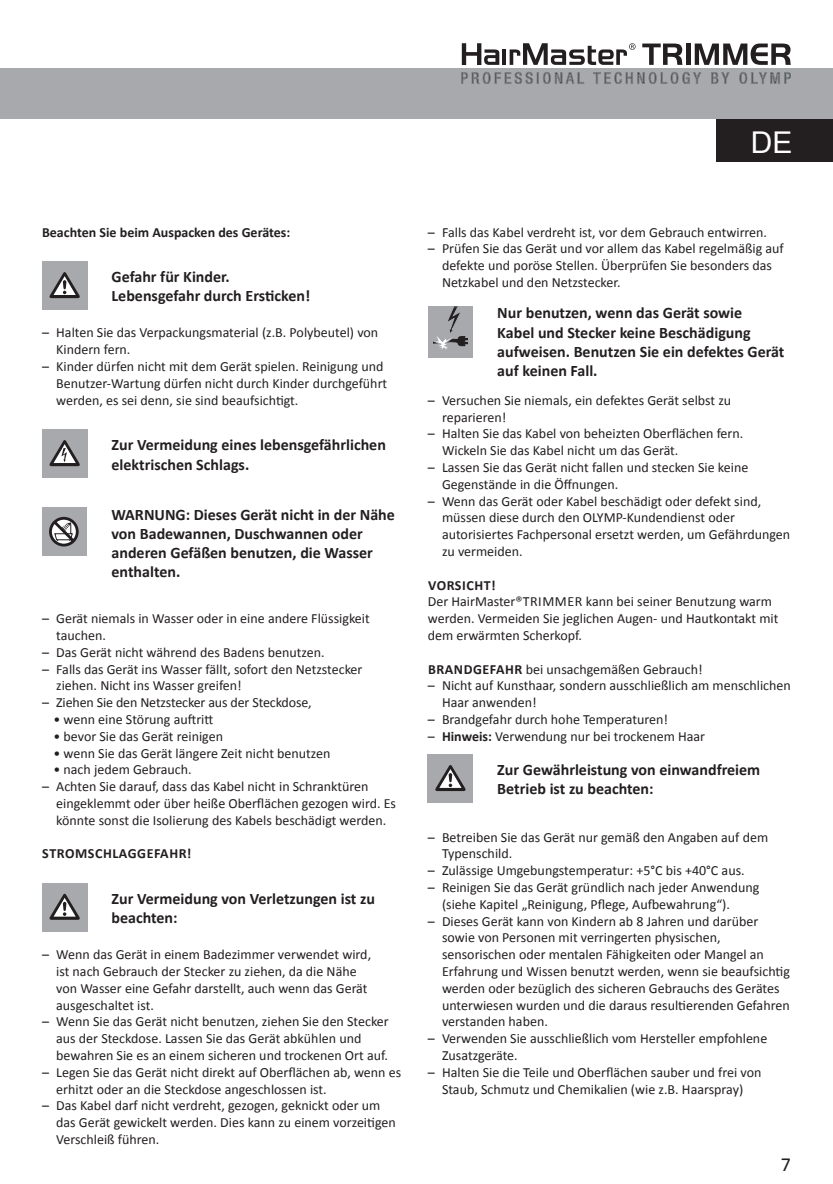
<style>
.page{position:relative;width:833px;height:1184px;background:#fff}
.page>*{position:absolute;margin:0;border:0;box-sizing:border-box;transform-origin:0 0}
.t1{font:30px "Arial";color:#fff}
.t2{font:20px "Calibri";color:#231f20}
.t3{font:700 16px/19.2px "Calibri";color:#231f20}
.t4{font:14px/16.8px "Calibri";color:#231f20}
.t5{font:700 14px "Calibri";color:#231f20}
.t6{font:700 14px "Calibri";letter-spacing:.04em;color:#231f20}
.s1{font-weight:700}
</style>
<div class="page">
<div style="left:0;top:69px;width:832px;height:50px;background:#a8a9ad"></div>
<div style="left:716px;top:119px;width:116px;height:42px;background:#231f20"></div>
<svg style="left:461px;top:43px;width:38px;height:22px"></svg>
<hr style="left:502px;top:49px;width:4px;height:16px;background:#231f20">
<svg style="left:509px;top:43px;width:126px;height:22px"></svg>
<svg style="left:642px;top:44px;width:40px;height:21px"></svg>
<div style="left:685px;top:44px;width:5px;height:21px;background:#231f20"></div>
<svg style="left:694px;top:44px;width:96px;height:21px"></svg>
<svg style="left:461px;top:72px;width:123px;height:12px"></svg>
<svg style="left:593px;top:72px;width:107px;height:12px"></svg>
<svg style="left:711px;top:72px;width:18px;height:12px"></svg>
<svg style="left:739px;top:72px;width:51px;height:12px"></svg>
<div style="left:42px;top:261px;width:45px;height:49px;background:#a8a9ad"></div>
<svg style="left:50px;top:272px;width:30px;height:26px"></svg>
<div style="left:42px;top:429px;width:45px;height:49px;background:#a8a9ad"></div>
<svg style="left:50px;top:440px;width:30px;height:26px"></svg>
<div style="left:42px;top:508px;width:45px;height:48px;background:#a8a9ad"></div>
<svg style="left:49px;top:517px;width:30px;height:29px"></svg>
<div style="left:42px;top:883px;width:45px;height:49px;background:#a8a9ad"></div>
<svg style="left:50px;top:894px;width:30px;height:26px"></svg>
<div style="left:428px;top:306px;width:44px;height:51px;background:#a8a9ad"></div>
<svg style="left:433px;top:306px;width:34px;height:44px"></svg>
<div style="left:428px;top:754px;width:45px;height:49px;background:#a8a9ad"></div>
<svg style="left:435px;top:765px;width:30px;height:26px"></svg>
<h1 class="t1" style="left:750px;top:122px;width:43px">DE</h1>
<p class="t5" style="left:42px;top:223px;width:250px">Beachten Sie beim Auspacken des Gerätes:</p>
<p class="t3" style="left:111px;top:267px;width:200px">Gefahr für Kinder.<br>Lebensgefahr durch Ersticken!</p>
<p class="t4" style="left:56px;top:324px;width:323px;text-indent:-14px">– Halten Sie das Verpackungsmaterial (z.B. Polybeutel) von<br>Kindern fern.</p>
<p class="t4" style="left:56px;top:358px;width:332px;text-indent:-14px">– Kinder dürfen nicht mit dem Gerät spielen. Reinigung und<br>Benutzer-Wartung dürfen nicht durch Kinder durchgeführt werden, es sei denn, sie sind beaufsichtigt.</p>
<p class="t3" style="left:111px;top:435px;width:276px">Zur Vermeidung eines lebensgefährlichen elektrischen Schlags.</p>
<p class="t3" style="left:111px;top:505px;width:285px">WARNUNG: Dieses Gerät nicht in der Nähe von Badewannen, Duschwannen oder anderen Gefäßen benutzen, die Wasser enthalten.</p>
<p class="t4" style="left:56px;top:610px;width:315px;text-indent:-14px">– Gerät niemals in Wasser oder in eine andere Flüssigkeit tauchen.</p>
<p class="t4" style="left:42px;top:644px;width:284px">– Das Gerät nicht während des Badens benutzen.</p>
<p class="t4" style="left:56px;top:660px;width:307px;text-indent:-14px">– Falls das Gerät ins Wasser fällt, sofort den Netzstecker ziehen. Nicht ins Wasser greifen!</p>
<p class="t4" style="left:42px;top:694px;width:271px">– Ziehen Sie den Netzstecker aus der Steckdose,</p>
<p class="t4" style="left:53px;top:711px;width:161px">• wenn eine Störung auftritt</p>
<p class="t4" style="left:53px;top:728px;width:171px">• bevor Sie das Gerät reinigen</p>
<p class="t4" style="left:53px;top:744px;width:278px">• wenn Sie das Gerät längere Zeit nicht benutzen</p>
<p class="t4" style="left:53px;top:761px;width:140px">• nach jedem Gebrauch.</p>
<p class="t4" style="left:56px;top:778px;width:341px;text-indent:-14px">– Achten Sie darauf, dass das Kabel nicht in Schranktüren eingeklemmt oder über heiße Oberflächen gezogen wird. Es könnte sonst die Isolierung des Kabels beschädigt werden.</p>
<p class="t6" style="left:42px;top:845px;width:151px">STROMSCHLAGGEFAHR!</p>
<p class="t3" style="left:111px;top:889px;width:265px">Zur Vermeidung von Verletzungen ist zu beachten:</p>
<p class="t4" style="left:56px;top:946px;width:316px;text-indent:-14px">– Wenn das Gerät in einem Badezimmer verwendet wird, ist nach Gebrauch der Stecker zu ziehen, da die Nähe von Wasser eine Gefahr darstellt, auch wenn das Gerät ausgeschaltet ist.</p>
<p class="t4" style="left:56px;top:1013px;width:334px;text-indent:-14px">– Wenn Sie das Gerät nicht benutzen, ziehen Sie den Stecker aus der Steckdose. Lassen Sie das Gerät abkühlen und bewahren Sie es an einem sicheren und trockenen Ort auf.</p>
<p class="t4" style="left:56px;top:1064px;width:346px;text-indent:-14px">– Legen Sie das Gerät nicht direkt auf Oberflächen ab, wenn es erhitzt oder an die Steckdose angeschlossen ist.</p>
<p class="t4" style="left:56px;top:1097px;width:341px;text-indent:-14px">– Das Kabel darf nicht verdreht, gezogen, geknickt oder um das Gerät gewickelt werden. Dies kann zu einem vorzeitigen<br>Verschleiß führen.</p>
<p class="t4" style="left:428px;top:224px;width:341px">– Falls das Kabel verdreht ist, vor dem Gebrauch entwirren.</p>
<p class="t4" style="left:442px;top:240px;width:343px;text-indent:-14px">– Prüfen Sie das Gerät und vor allem das Kabel regelmäßig auf defekte und poröse Stellen. Überprüfen Sie besonders das<br>Netzkabel und den Netzstecker.</p>
<p class="t3" style="left:497px;top:303px;width:288px">Nur benutzen, wenn das Gerät sowie<br>Kabel und Stecker keine Beschädigung aufweisen. Benutzen Sie ein defektes Gerät auf keinen Fall.</p>
<p class="t4" style="left:442px;top:392px;width:290px;text-indent:-14px">– Versuchen Sie niemals, ein defektes Gerät selbst zu reparieren!</p>
<p class="t4" style="left:442px;top:425px;width:303px;text-indent:-14px">– Halten Sie das Kabel von beheizten Oberflächen fern.<br>Wickeln Sie das Kabel nicht um das Gerät.</p>
<p class="t4" style="left:442px;top:459px;width:308px;text-indent:-14px">– Lassen Sie das Gerät nicht fallen und stecken Sie keine<br>Gegenstände in die Öffnungen.</p>
<p class="t4" style="left:442px;top:492px;width:349px;text-indent:-14px">– Wenn das Gerät oder Kabel beschädigt oder defekt sind, müssen diese durch den OLYMP-Kundendienst oder autorisiertes Fachpersonal ersetzt werden, um Gefährdungen zu vermeiden.</p>
<p class="t6" style="left:428px;top:576px;width:69px">VORSICHT!</p>
<p class="t4" style="left:427px;top:593px;width:352px">Der HairMaster®TRIMMER kann bei seiner Benutzung warm werden. Vermeiden Sie jeglichen Augen- und Hautkontakt mit dem erwärmten Scherkopf.</p>
<p class="t4" style="left:428px;top:660px;width:276px"><span class="s1">BRANDGEFAHR</span> bei unsachgemäßen Gebrauch!</p>
<p class="t4" style="left:442px;top:677px;width:350px;text-indent:-14px">– Nicht auf Kunsthaar, sondern ausschließlich am menschlichen<br>Haar anwenden!</p>
<p class="t4" style="left:427px;top:711px;width:242px">– Brandgefahr durch hohe Temperaturen!</p>
<p class="t4" style="left:427px;top:728px;width:279px">– <span class="s1">Hinweis:</span> Verwendung nur bei trockenem Haar</p>
<p class="t3" style="left:497px;top:760px;width:264px">Zur Gewährleistung von einwandfreiem<br>Betrieb ist zu beachten:</p>
<p class="t4" style="left:442px;top:828px;width:328px;text-indent:-14px">– Betreiben Sie das Gerät nur gemäß den Angaben auf dem<br>Typenschild.</p>
<p class="t4" style="left:428px;top:862px;width:318px">– Zulässige Umgebungstemperatur: +5°C bis +40°C aus.</p>
<p class="t4" style="left:442px;top:879px;width:319px;text-indent:-14px">– Reinigen Sie das Gerät gründlich nach jeder Anwendung (siehe Kapitel „Reinigung, Pflege, Aufbewahrung“).</p>
<p class="t4" style="left:442px;top:912px;width:349px;text-indent:-14px">– Dieses Gerät kann von Kindern ab 8 Jahren und darüber sowie von Personen mit verringerten physischen, sensorischen oder mentalen Fähigkeiten oder Mangel an Erfahrung und Wissen benutzt werden, wenn sie beaufsichtig werden oder bezüglich des sicheren Gebrauchs des Gerätes unterwiesen wurden und die daraus resultierenden Gefahren verstanden haben.</p>
<p class="t4" style="left:442px;top:1030px;width:327px;text-indent:-14px">– Verwenden Sie ausschließlich vom Hersteller empfohlene<br>Zusatzgeräte.</p>
<p class="t4" style="left:428px;top:1064px;width:335px;text-align:center">– Halten Sie die Teile und Oberflächen sauber und frei von<br>Staub, Schmutz und Chemikalien (wie z.B. Haarspray)</p>
<h2 class="t2" style="left:780px;top:1152px;width:12px">7</h2>
</div>
